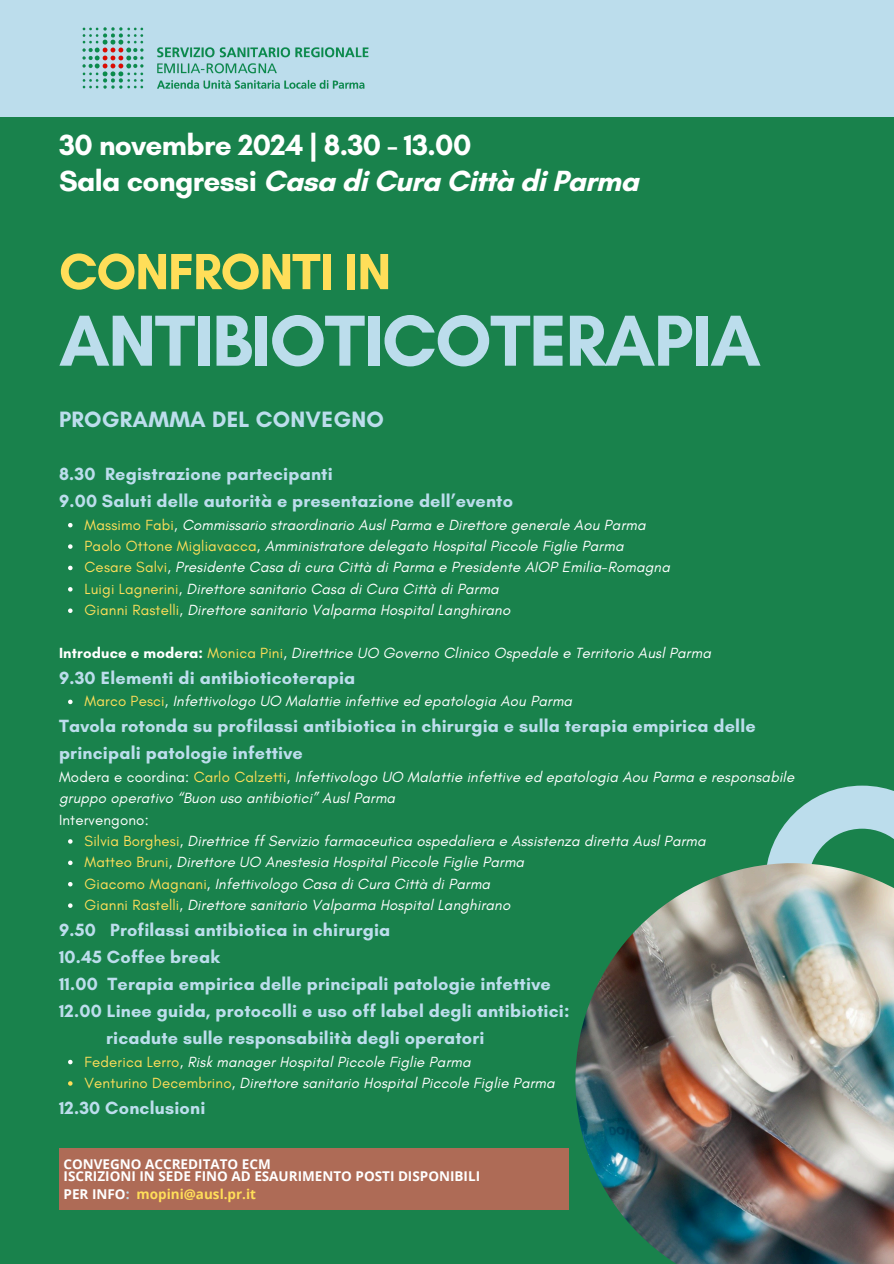
<style>
.page{position:relative;width:894px;height:1264px;background:#fff}
.page>*{position:absolute;margin:0;border:0;box-sizing:border-box;transform-origin:0 0}
.t1{font:700 73.5px "Glacial Indifference";letter-spacing:-.02em;color:#bcddec}
.t2{font:700 51.75px "Glacial Indifference";letter-spacing:-.02em;color:#ffde59}
.t3{font:700 29.7px/36px "Glacial Indifference";letter-spacing:-.02em;color:#fff}
.t4{font:700 22.65px "Glacial Indifference";letter-spacing:.01em;color:#bcddec}
.t5{font:700 18px/27px "Glacial Indifference";letter-spacing:.01em;color:#bcddec}
.t6{font:italic 15px/21.3px "Glacial Indifference";letter-spacing:.01em;color:#fff}
.t7{font:15px "Glacial Indifference";letter-spacing:.01em;color:#fff}
.t8{font:700 13.5px/12.3px "Open Sans";color:#fff}
.t9{font:700 13.5px "Open Sans";color:#ffde59}
.s1{font-style:normal;color:#ffde59}
.s2{font-style:normal}
.s3{font-weight:700;font-style:normal}
.s4{color:#fff}
.s5{color:#bcddec}
</style>
<div class="page">
<div style="left:0;top:0;width:893px;height:1263px;background:#19824c"></div>
<svg style="left:68px;top:523px;width:5px;height:4px"></svg>
<svg style="left:68px;top:544px;width:5px;height:5px"></svg>
<svg style="left:68px;top:565px;width:5px;height:5px"></svg>
<svg style="left:68px;top:587px;width:5px;height:4px"></svg>
<svg style="left:68px;top:608px;width:5px;height:5px"></svg>
<svg style="left:68px;top:699px;width:5px;height:5px"></svg>
<svg style="left:68px;top:839px;width:5px;height:4px"></svg>
<svg style="left:68px;top:860px;width:5px;height:5px"></svg>
<svg style="left:68px;top:882px;width:5px;height:4px"></svg>
<svg style="left:68px;top:903px;width:5px;height:4px"></svg>
<svg style="left:68px;top:1059px;width:5px;height:5px"></svg>
<svg style="left:68px;top:1081px;width:5px;height:4px"></svg>
<svg style="left:767px;top:785px;width:126px;height:78px"></svg>
<img style="left:575px;top:863px;width:318px;height:400px">
<div style="left:0;top:0;width:893px;height:116px;background:#bcddec"></div>
<img style="left:59px;top:27px;width:332px;height:90px">
<div style="left:59px;top:1147px;width:509px;height:62px;background:#ae6b56"></div>
<p class="t3" style="left:59px;top:127px;width:581px">30 novembre 2024 | 8.30 - 13.00<br>Sala congressi Casa di Cura Città di Parma</p>
<h2 class="t2" style="left:59px;top:240px;width:333px">CONFRONTI IN</h2>
<h2 class="t1" style="left:59px;top:296px;width:703px">ANTIBIOTICOTERAPIA</h2>
<h1 class="t4" style="left:59px;top:406px;width:326px">PROGRAMMA DEL CONVEGNO</h1>
<h3 class="t5" style="left:59px;top:460px;width:38px">8.30</h3>
<p class="t5" style="left:59px;top:460px;width:455px;text-indent:46px">Registrazione partecipanti<br>9.00 Saluti delle autorità e presentazione dell’evento</p>
<h4 class="t6" style="left:84px;top:514px;width:562px"><span class="s1">Massimo Fabi</span><span class="s2">,</span> Commissario straordinario Ausl Parma e Direttore generale Aou Parma</h4>
<p class="t6" style="left:84px;top:535px;width:540px"><span class="s1">Paolo Ottone Migliavacca</span><span class="s2">,</span> Amministratore delegato Hospital Piccole Figlie Parma</p>
<p class="t6" style="left:84px;top:556px;width:586px"><span class="s1">Cesare Salvi</span>, Presidente Casa di cura Città di Parma e Presidente AIOP Emilia-Romagna</p>
<p class="t6" style="left:84px;top:578px;width:415px"><span class="s1">Luigi Lagnerini</span>, Direttore sanitario Casa di Cura Città di Parma</p>
<p class="t6" style="left:84px;top:599px;width:427px"><span class="s1">Gianni Rastelli</span>, Direttore sanitario Valparma Hospital Langhirano</p>
<p class="t6" style="left:59px;top:642px;width:653px"><span class="s3">Introduce e modera:</span> <span class="s1">Monica Pini</span>, Direttrice UO Governo Clinico Ospedale e Territorio Ausl Parma</p>
<p class="t5" style="left:59px;top:664px;width:298px">9.30 Elementi di antibioticoterapia</p>
<p class="t6" style="left:84px;top:690px;width:489px"><span class="s1">Marco Pesci</span><span class="s2">,</span> Infettivologo UO Malattie infettive ed epatologia Aou Parma</p>
<p class="t5" style="left:59px;top:712px;width:698px">Tavola rotonda su profilassi antibiotica in chirurgia e sulla terapia empirica delle principali patologie infettive</p>
<p class="t6" style="left:59px;top:766px;width:736px"><span class="s2">Modera e coordina:</span> <span class="s1">Carlo Calzetti</span><span class="s2">,</span> Infettivologo UO Malattie infettive ed epatologia Aou Parma e responsabile gruppo operativo “Buon uso antibiotici” Ausl Parma</p>
<p class="t7" style="left:59px;top:810px;width:91px">Intervengono:</p>
<p class="t6" style="left:84px;top:830px;width:622px"><span class="s1">Silvia Borghesi</span>, Direttrice ff Servizio farmaceutica ospedaliera e Assistenza diretta Ausl Parma</p>
<p class="t6" style="left:84px;top:851px;width:441px"><span class="s1">Matteo Bruni</span>, Direttore UO Anestesia Hospital Piccole Figlie Parma</p>
<p class="t6" style="left:84px;top:872px;width:407px"><span class="s1">Giacomo Magnani</span>, Infettivologo Casa di Cura Città di Parma</p>
<p class="t6" style="left:84px;top:894px;width:427px"><span class="s1">Gianni Rastelli</span>, Direttore sanitario Valparma Hospital Langhirano</p>
<p class="t5" style="left:59px;top:916px;width:333px">9.50 Profilassi antibiotica in chirurgia</p>
<p class="t5" style="left:59px;top:943px;width:162px">10.45 Coffee break</p>
<p class="t5" style="left:59px;top:970px;width:493px">11.00 Terapia empirica delle principali patologie infettive</p>
<p class="t5" style="left:59px;top:997px;width:512px">12.00 Linee guida, protocolli e uso off label degli antibiotici:</p>
<p class="t5" style="left:106px;top:1024px;width:380px">ricadute sulle responsabilità degli operatori</p>
<p class="t6" style="left:84px;top:1050px;width:387px"><span class="s1">Federica Lerro</span><span class="s2">,</span> Risk manager Hospital Piccole Figlie Parma</p>
<p class="t6" style="left:84px;top:1072px;width:471px"><span class="s1">Venturino Decembrino</span>, Direttore sanitario Hospital Piccole Figlie Parma</p>
<p class="t5" style="left:59px;top:1093px;width:148px">12.30 Conclusioni</p>
<p class="t8" style="left:64px;top:1157px;width:418px">CONVEGNO ACCREDITATO ECM<br>ISCRIZIONI IN SEDE FINO AD ESAURIMENTO POSTI DISPONIBILI</p>
<p class="t9" style="left:64px;top:1184px;width:194px"><span class="s4">PER INFO</span><span class="s5">:</span> mopini@ausl.pr.it</p>
</div>
